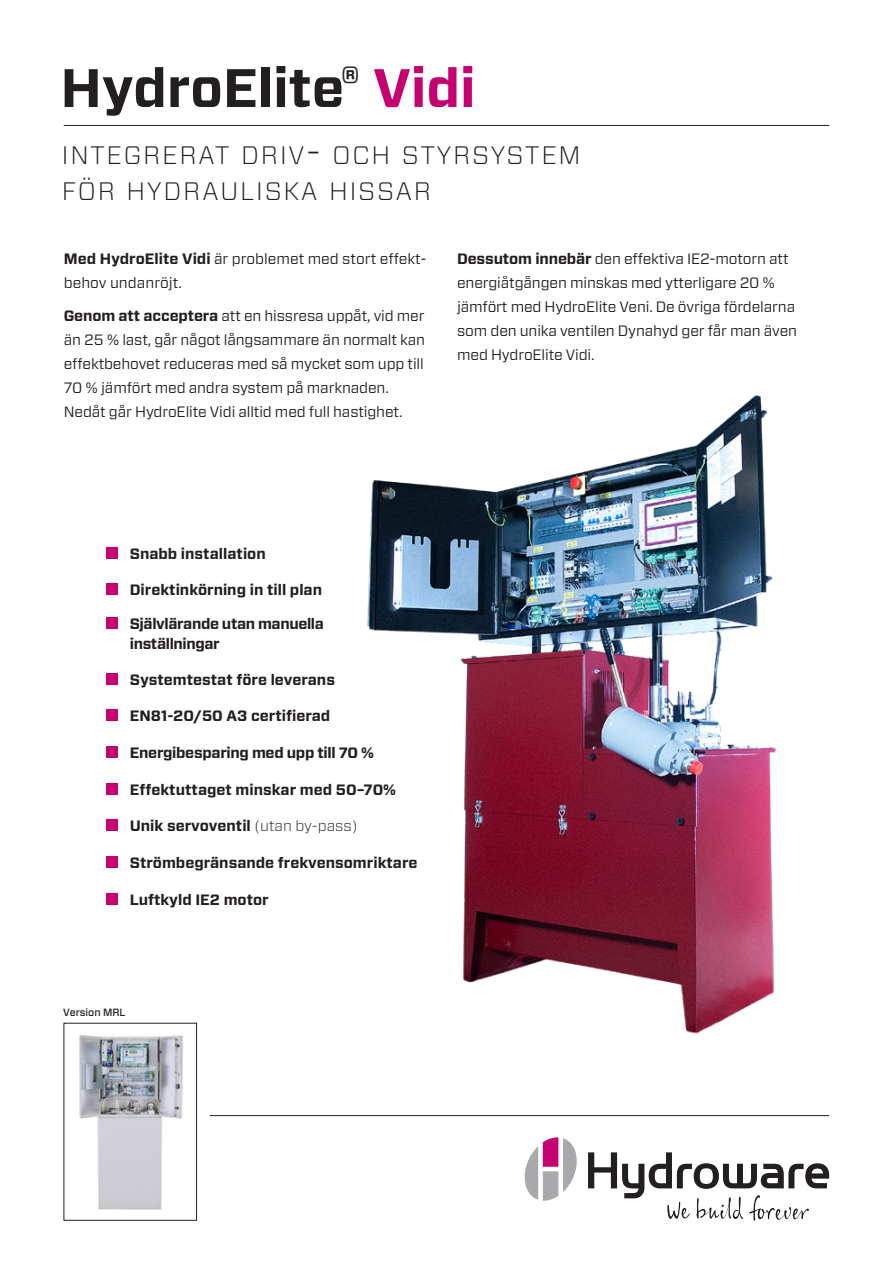
<style>
.page{position:relative;width:893px;height:1263px;background:#fff}
.page>*{position:absolute;margin:0;border:0;box-sizing:border-box;transform-origin:0 0}
.t1{font:700 54px "Forza";color:#231f20}
.t2{font:300 25.2px/36px "Forza";letter-spacing:.07em;color:#231f20}
.t3{font:15px/24px "Forza";letter-spacing:-.01em;color:#231f20}
.t4{font:700 15px "Forza";color:#231f20}
.t5{font:700 15px/20px "Forza";letter-spacing:-.025em;color:#231f20}
.t6{font:700 15px "Forza";letter-spacing:-.02em;color:#231f20}
.t7{font:500 10.5px "Forza";color:#231f20}
.s1{color:#c60170}
.s2{font-size:36px}
.s3{font-weight:700}
.s4{font-weight:300}
</style>
<div class="page">
<svg style="left:525px;top:1137px;width:52px;height:64px"></svg>
<svg style="left:588px;top:1152px;width:241px;height:68px"></svg>
<hr style="left:64px;top:125px;width:765px;height:1px;background:#231f20">
<hr style="left:210px;top:1115px;width:619px;height:1px;background:#231f20">
<img style="left:79px;top:1035px;width:104px;height:174px">
<div style="left:64px;top:1023px;width:133px;height:197px;border:1px solid #231f20"></div>
<div style="left:106px;top:547px;width:12px;height:12px;background:#c60170"></div>
<div style="left:106px;top:583px;width:12px;height:12px;background:#c60170"></div>
<div style="left:106px;top:673px;width:12px;height:12px;background:#c60170"></div>
<div style="left:106px;top:709px;width:12px;height:12px;background:#c60170"></div>
<div style="left:106px;top:746px;width:12px;height:12px;background:#c60170"></div>
<div style="left:106px;top:783px;width:12px;height:11px;background:#c60170"></div>
<div style="left:106px;top:819px;width:12px;height:12px;background:#c60170"></div>
<div style="left:106px;top:856px;width:12px;height:12px;background:#c60170"></div>
<div style="left:106px;top:893px;width:12px;height:12px;background:#c60170"></div>
<div style="left:106px;top:617px;width:12px;height:12px;background:#c60170"></div>
<img style="left:367px;top:395px;width:410px;height:639px">
<p class="t1" style="left:61px;top:52px;width:416px">HydroElite<sup>®</sup> <span class="s1">Vidi</span></p>
<p class="t2" style="left:62px;top:137px;width:520px">INTEGRERAT DRIV<span class="s2">-</span> OCH STYRSYSTEM<br>FÖR HYDRAULISKA HISSAR</p>
<p class="t3" style="left:64px;top:247px;width:364px"><span class="s3">Med HydroElite Vidi</span> är problemet med stort effekt&shy;behov undanröjt.</p>
<p class="t3" style="left:64px;top:303px;width:363px"><span class="s3">Genom att acceptera</span> att en hissresa uppåt, vid mer än 25 % last, går något långsammare än normalt kan effektbehovet reduceras med så mycket som upp till 70 % jämfört med andra system på marknaden.<br>Nedåt går HydroElite Vidi alltid med full hastighet.</p>
<p class="t3" style="left:457px;top:247px;width:341px"><span class="s3">Dessutom innebär</span> den effektiva IE2-motorn att energiåtgången minskas med ytterligare 20 % jämfört med HydroElite Veni. De övriga fördelarna som den unika ventilen Dynahyd ger får man även med HydroElite Vidi.</p>
<p class="t4" style="left:130px;top:543px;width:137px">Snabb installation</p>
<p class="t4" style="left:130px;top:580px;width:194px">Direktinkörning in till plan</p>
<p class="t5" style="left:130px;top:614px;width:196px">Självlärande utan manuella inställningar</p>
<p class="t4" style="left:130px;top:669px;width:207px">Systemtestat före leverans</p>
<p class="t4" style="left:130px;top:706px;width:202px">EN81-20/50 A3 certifierad</p>
<p class="t6" style="left:130px;top:743px;width:246px">Energibesparing med upp till 70 %</p>
<p class="t4" style="left:130px;top:779px;width:268px">Effektuttaget minskar med 50–70%</p>
<p class="t4" style="left:130px;top:816px;width:229px">Unik servoventil <span class="s4">(utan by-pass)</span></p>
<p class="t4" style="left:130px;top:853px;width:289px">Strömbegränsande frekvensomriktare</p>
<p class="t4" style="left:130px;top:890px;width:141px">Luftkyld IE2 motor</p>
<p class="t7" style="left:63px;top:1005px;width:64px">Version MRL</p>
</div>
